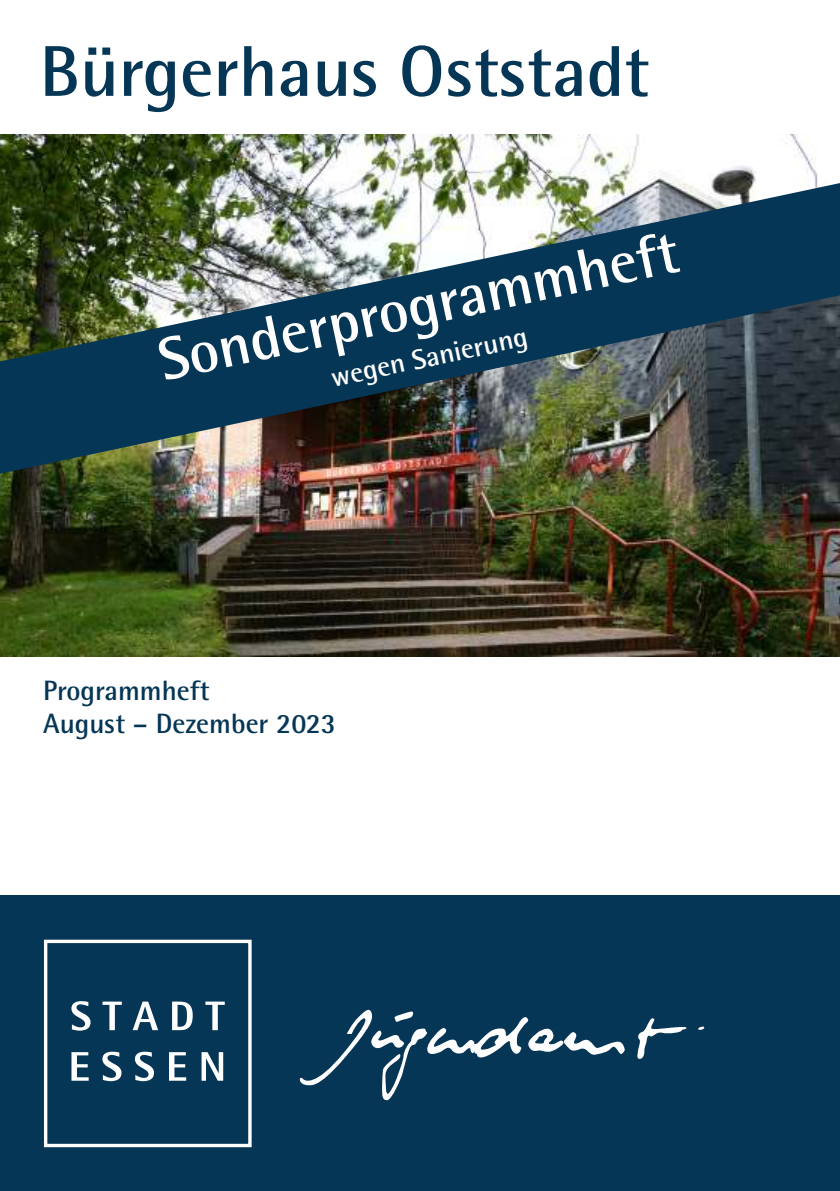
<style>
.page{position:relative;width:840px;height:1191px;background:#fff}
.page>*{position:absolute;margin:0;border:0;box-sizing:border-box;transform-origin:0 0}
.t1{font:700 72px "Rotis Semi Sans Std";color:#053655}
.t2{font:700 60px "Rotis Semi Sans Std";color:#fefefe}
.t3{font:700 28px/33.6px "Rotis Semi Sans Std";color:#053655}
.t4{font:700 28px "Rotis Semi Sans Std";color:#fefefe}
</style>
<div class="page">
<img style="left:0;top:134px;width:839px;height:522px">
<div style="left:0;top:895px;width:839px;height:296px;background:#053655"></div>
<div style="left:44px;top:939px;width:207px;height:208px;background:#053655;border:3px solid #fefefe"></div>
<svg style="left:71px;top:1001px;width:154px;height:80px"></svg>
<svg style="left:299px;top:1009px;width:404px;height:91px"></svg>
<img style="left:0;top:161px;width:839px;height:332px">
<h1 class="t1" style="left:40px;top:45px;width:610px">Bürgerhaus Oststadt</h1>
<h2 class="t2" style="left:154px;top:339px;width:531px;rotate:-12deg">Sonderprogrammheft</h2>
<p class="t4" style="left:329px;top:367px;width:201px;rotate:-12deg">wegen Sanierung</p>
<p class="t3" style="left:43px;top:677px;width:294px">Programmheft<br>August – Dezember 2023</p>
</div>
